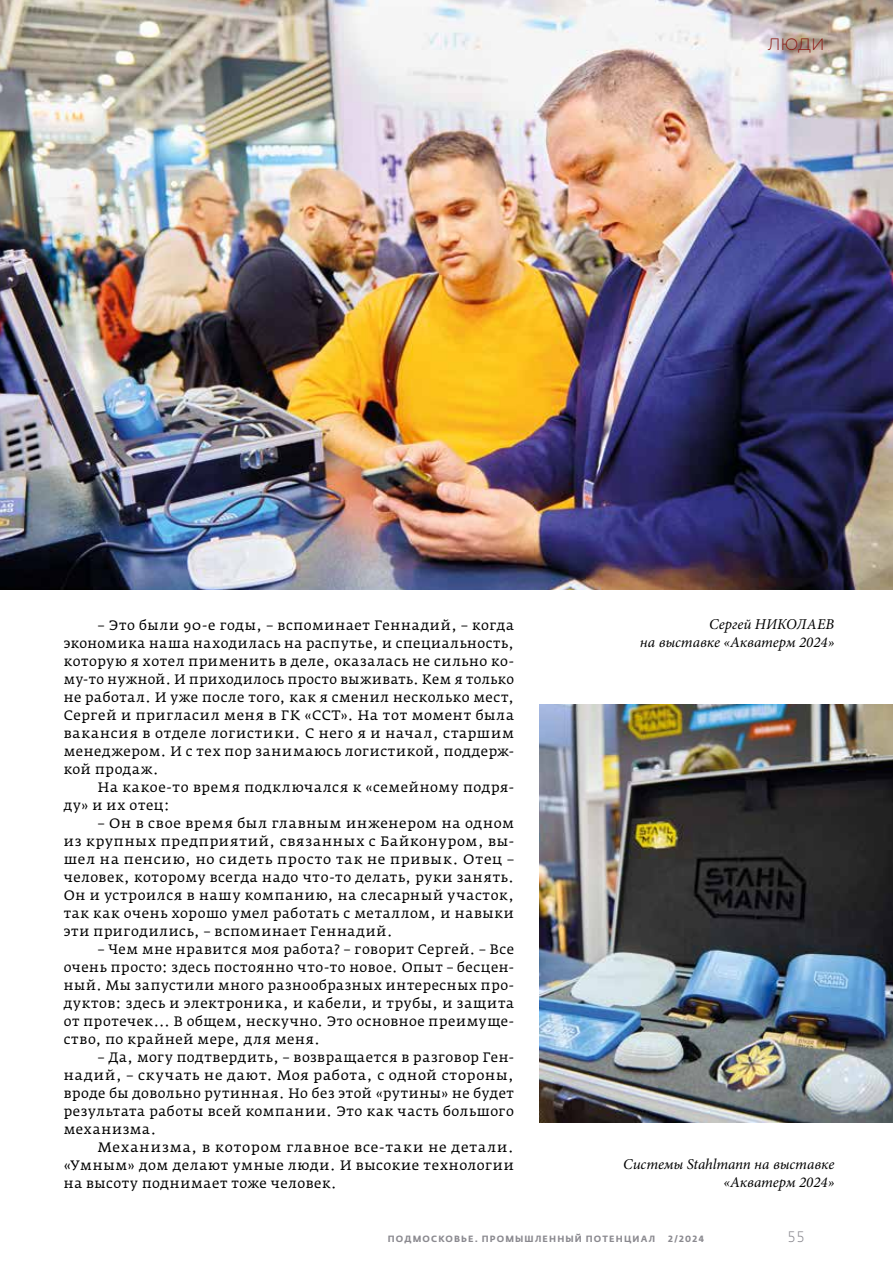
<style>
.page{position:relative;width:893px;height:1263px;background:#fff}
.page>*{position:absolute;margin:0;border:0;box-sizing:border-box;transform-origin:0 0}
.t1{font:300 16.5px "Montserrat";letter-spacing:-.025em;color:#8d1914}
.t2{font:italic 15px/18px "Minion Pro";color:#000;text-align:right}
.t3{font:300 15px "Fedra Sans Pro";color:#8b8a90}
.t4{font:13.5px/18px "Fedra Serif A Pro";letter-spacing:.045em;color:#000;text-align:justify}
.t5{font:700 9px "Fedra Sans Pro";letter-spacing:.13em;color:#8b8a90}
</style>
<div class="page">
<img style="left:0;top:0;width:893px;height:590px">
<img style="left:539px;top:705px;width:354px;height:418px">
<p class="t1" style="left:756px;top:32px;width:72px">ХХХХХХХ</p>
<p class="t1" style="left:768px;top:33px;width:59px">ЛЮДИ</p>
<p class="t4" style="left:64px;top:616px;width:452px;text-indent:34px">– Это были 90-е годы, – вспоминает Геннадий, – когда экономика наша находилась на распутье, и специальность, которую я хотел применить в деле, оказалась не сильно ко&shy;му-то нужной. И приходилось просто выживать. Кем я только не работал. И уже после того, как я сменил несколько мест, Сергей и пригласил меня в ГК «ССТ». На тот момент была вакансия в отделе логистики. С него я и начал, старшим менеджером. И с тех пор занимаюсь логистикой, поддерж&shy;кой продаж.</p>
<p class="t4" style="left:64px;top:778px;width:452px;text-indent:34px">На какое-то время подключался к «семейному подря&shy;ду» и их отец:</p>
<p class="t4" style="left:64px;top:814px;width:452px;text-indent:34px">– Он в свое время был главным инженером на одном из крупных предприятий, связанных с Байконуром, вы&shy;шел на пенсию, но сидеть просто так не привык. Отец – человек, которому всегда надо что-то делать, руки занять.<br>Он и устроился в нашу компанию, на слесарный участок, так как очень хорошо умел работать с металлом, и навыки эти пригодились, – вспоминает Геннадий.</p>
<p class="t4" style="left:64px;top:940px;width:452px;text-indent:34px">– Чем мне нравится моя работа? – говорит Сергей. – Все очень просто: здесь постоянно что-то новое. Опыт – бесцен&shy;ный. Мы запустили много разнообразных интересных про&shy;дуктов: здесь и электроника, и кабели, и трубы, и защита от протечек... В общем, нескучно. Это основное преимуще&shy;ство, по крайней мере, для меня.</p>
<p class="t4" style="left:64px;top:1048px;width:452px;text-indent:34px">– Да, могу подтвердить, – возвращается в разговор Ген&shy;надий, – скучать не дают. Моя работа, с одной стороны, вроде бы довольно рутинная. Но без этой «рутины» не будет результата работы всей компании. Это как часть большого механизма.</p>
<p class="t4" style="left:64px;top:1138px;width:452px;text-indent:34px">Механизма, в котором главное все-таки не детали. «Умным» дом делают умные люди. И высокие технологии на высоту поднимает тоже человек.</p>
<p class="t2" style="left:640px;top:615px;width:196px">Сергей НИКОЛАЕВ<br>на выставке «Акватерм 2024»</p>
<p class="t2" style="left:623px;top:1155px;width:213px">Системы Stahlmann на выставке «Акватерм 2024»</p>
<p class="t5" style="left:388px;top:1233px;width:269px">ПОДМОСКОВЬЕ. ПРОМЫШЛЕННЫЙ ПОТЕНЦИАЛ</p>
<p class="t5" style="left:668px;top:1233px;width:37px">2/2024</p>
<p class="t3" style="left:788px;top:1228px;width:18px">55</p>
</div>
